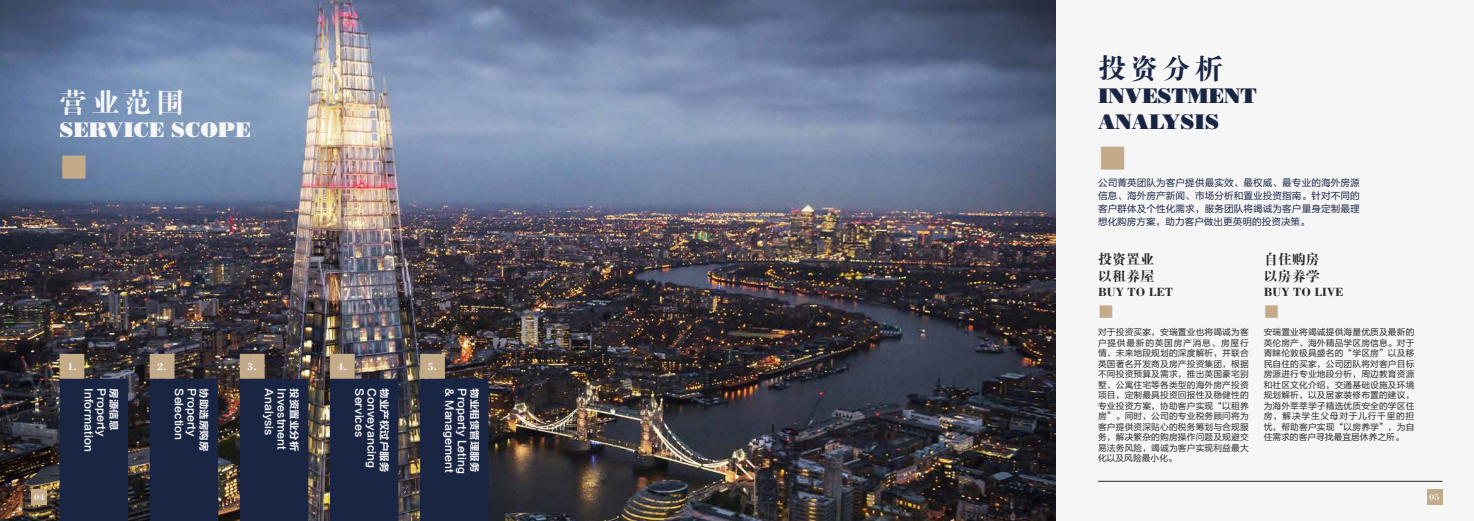
<style>
.page{position:relative;width:1474px;height:521px;background:#fff}
.page>*{position:absolute;margin:0;border:0;box-sizing:border-box;transform-origin:0 0}
.t1{font:29.14px "FZDBSJW GB1 0";color:#c3ab8a}
.t2{font:28px "FZDBSJW GB1 0";color:#f6f6f6}
.t3{font:28px "FZDBSJW GB1 0";color:#1a2544}
.t4{font:21px/25.2px "Bodoni Std Poster";color:#1a2544}
.t5{font:21px "Bodoni Std Poster";color:#f6f6f6}
.t6{font:15.75px "FZDBSJW GB1 0";color:#c3ab8a}
.t7{font:14px/16.8px "FZDBSJW GB1 0";color:#282827}
.t8{font:700 12.25px "Bodoni Std";color:#282827}
.t9{font:10.5px "FZLTCHJW GB1 0";color:#f6f6f6}
.t10{font:700 10.5px "Bodoni Std";color:#f6f6f6}
.t11{font:9.62px/13.1px "FZLTHK GBK1 0";letter-spacing:.005em;color:#1a2544;text-align:justify}
.t12{font:8.75px/10.5px "FZLTHK GBK1 0";letter-spacing:.015em;color:#282827;text-align:justify}
.t13{font:700 8.75px "Bodoni Std";color:#f6f6f6}
</style>
<div class="page">
<div style="left:0;top:0;width:1473px;height:521px;background:#f6f6f6"></div>
<img style="left:0;top:0;width:1055px;height:521px">
<div style="left:60px;top:379px;width:68px;height:142px;background:#1a2544"></div>
<div style="left:62px;top:356px;width:20px;height:20px;background:#c3ab8a"></div>
<div style="left:60px;top:354px;width:24px;height:25px;border:5px solid #c3ab8a"></div>
<div style="left:150px;top:379px;width:68px;height:142px;background:#1a2544"></div>
<div style="left:152px;top:356px;width:20px;height:20px;background:#c3ab8a"></div>
<div style="left:150px;top:354px;width:24px;height:25px;border:5px solid #c3ab8a"></div>
<div style="left:240px;top:379px;width:68px;height:142px;background:#1a2544"></div>
<div style="left:242px;top:356px;width:20px;height:20px;background:#c3ab8a"></div>
<div style="left:240px;top:354px;width:25px;height:25px;border:5px solid #c3ab8a"></div>
<div style="left:330px;top:379px;width:68px;height:142px;background:#1a2544"></div>
<div style="left:332px;top:356px;width:20px;height:20px;background:#c3ab8a"></div>
<div style="left:330px;top:354px;width:25px;height:25px;border:5px solid #c3ab8a"></div>
<div style="left:420px;top:379px;width:68px;height:142px;background:#1a2544"></div>
<div style="left:423px;top:356px;width:19px;height:20px;background:#c3ab8a"></div>
<div style="left:420px;top:354px;width:25px;height:25px;border:5px solid #c3ab8a"></div>
<hr style="left:1098px;top:481px;width:344px;height:1px;background:#282827">
<div style="left:32px;top:489px;width:15px;height:16px;background:#c3ab8a"></div>
<div style="left:1426px;top:489px;width:16px;height:16px;background:#c3ab8a"></div>
<h2 class="t2" style="left:60px;top:87px;width:126px">营业范围</h2>
<h3 class="t5" style="left:60px;top:117px;width:192px">SERVICE SCOPE</h3>
<h1 class="t1" style="left:60px;top:151px;width:31px">■</h1>
<p class="t10" style="left:67px;top:360px;width:11px">1.</p>
<p class="t9" style="left:95px;top:388px;width:65px;rotate:90deg">Information</p>
<p class="t9" style="left:107px;top:388px;width:50px;rotate:90deg">Property</p>
<p class="t9" style="left:120px;top:388px;width:44px;rotate:90deg">房源信息</p>
<p class="t10" style="left:157px;top:360px;width:11px">2.</p>
<p class="t9" style="left:185px;top:388px;width:53px;rotate:90deg">Selection</p>
<p class="t9" style="left:197px;top:388px;width:50px;rotate:90deg">Property</p>
<p class="t9" style="left:210px;top:388px;width:65px;rotate:90deg">协助选房购房</p>
<p class="t10" style="left:247px;top:360px;width:11px">3.</p>
<p class="t9" style="left:275px;top:388px;width:49px;rotate:90deg">Analysis</p>
<p class="t9" style="left:287px;top:388px;width:63px;rotate:90deg">Investment</p>
<p class="t9" style="left:300px;top:388px;width:64px;rotate:90deg">投资置业分析</p>
<p class="t10" style="left:337px;top:360px;width:11px">4.</p>
<p class="t9" style="left:365px;top:388px;width:50px;rotate:90deg">Services</p>
<p class="t9" style="left:378px;top:388px;width:81px;rotate:90deg">Conveyancing</p>
<p class="t9" style="left:390px;top:388px;width:85px;rotate:90deg">物业产权过户服务</p>
<p class="t10" style="left:427px;top:360px;width:11px">5.</p>
<p class="t9" style="left:455px;top:388px;width:86px;rotate:90deg">&amp; Management</p>
<p class="t9" style="left:468px;top:388px;width:87px;rotate:90deg">Property Leting</p>
<p class="t9" style="left:480px;top:388px;width:85px;rotate:90deg">物业租赁管理服务</p>
<h2 class="t3" style="left:1098px;top:54px;width:126px">投资分析</h2>
<h3 class="t4" style="left:1098px;top:83px;width:160px">INVESTMENT<br>ANALYSIS</h3>
<h1 class="t1" style="left:1098px;top:143px;width:31px">■</h1>
<p class="t11" style="left:1098px;top:176px;width:263px">公司菁英团队为客户提供最实效、最权威、最专业的海外房源信息、海外房产新闻、市场分析和置业投资指南。针对不同的客户群体及个性化需求，服务团队将竭诚为客户量身定制最理想化购房方案，助力客户做出更英明的投资决策。</p>
<h3 class="t7" style="left:1098px;top:251px;width:57px">投资置业以租养屋</h3>
<h3 class="t8" style="left:1098px;top:284px;width:76px">BUY TO LET</h3>
<h3 class="t6" style="left:1098px;top:303px;width:17px">■</h3>
<p class="t12" style="left:1098px;top:327px;width:152px">对于投资买家，安瑞置业也将竭诚为客户提供最新的英国房产消息、房屋行情、未来地段规划的深度解析，并联合英国著名开发商及房产投资集团，根据不同投资预算及需求，推出英国豪宅别墅、公寓住宅等各类型的海外房产投资项目，定制最具投资回报性及稳健性的专业投资方案，协助客户实现“以租养房”。同时，公司的专业税务顾问将为客户提供资深贴心的税务筹划与合规服务，解决繁杂的购房操作问题及规避交易法务风险，竭诚为客户实现利益最大化以及风险最小化。</p>
<h3 class="t7" style="left:1263px;top:251px;width:57px">自住购房以房养学</h3>
<h3 class="t8" style="left:1263px;top:284px;width:81px">BUY TO LIVE</h3>
<h3 class="t6" style="left:1263px;top:303px;width:17px">■</h3>
<p class="t12" style="left:1263px;top:327px;width:152px">安瑞置业将竭诚提供海量优质及最新的英伦房产、海外精品学区房信息。对于青睐伦敦极具盛名的“学区房”以及移民自住的买家，公司团队将对客户目标房源进行专业地段分析，周边教育资源和社区文化介绍，交通基础设施及环境规划解析，以及居家装修布置的建议，为海外莘莘学子精选优质安全的学区住房，解决学生父母对于儿行千里的担忧，帮助客户实现“以房养学”，为自住需求的客户寻找最宜居休养之所。</p>
<p class="t13" style="left:34px;top:492px;width:12px">04</p>
<p class="t13" style="left:1429px;top:492px;width:12px">05</p>
</div>
